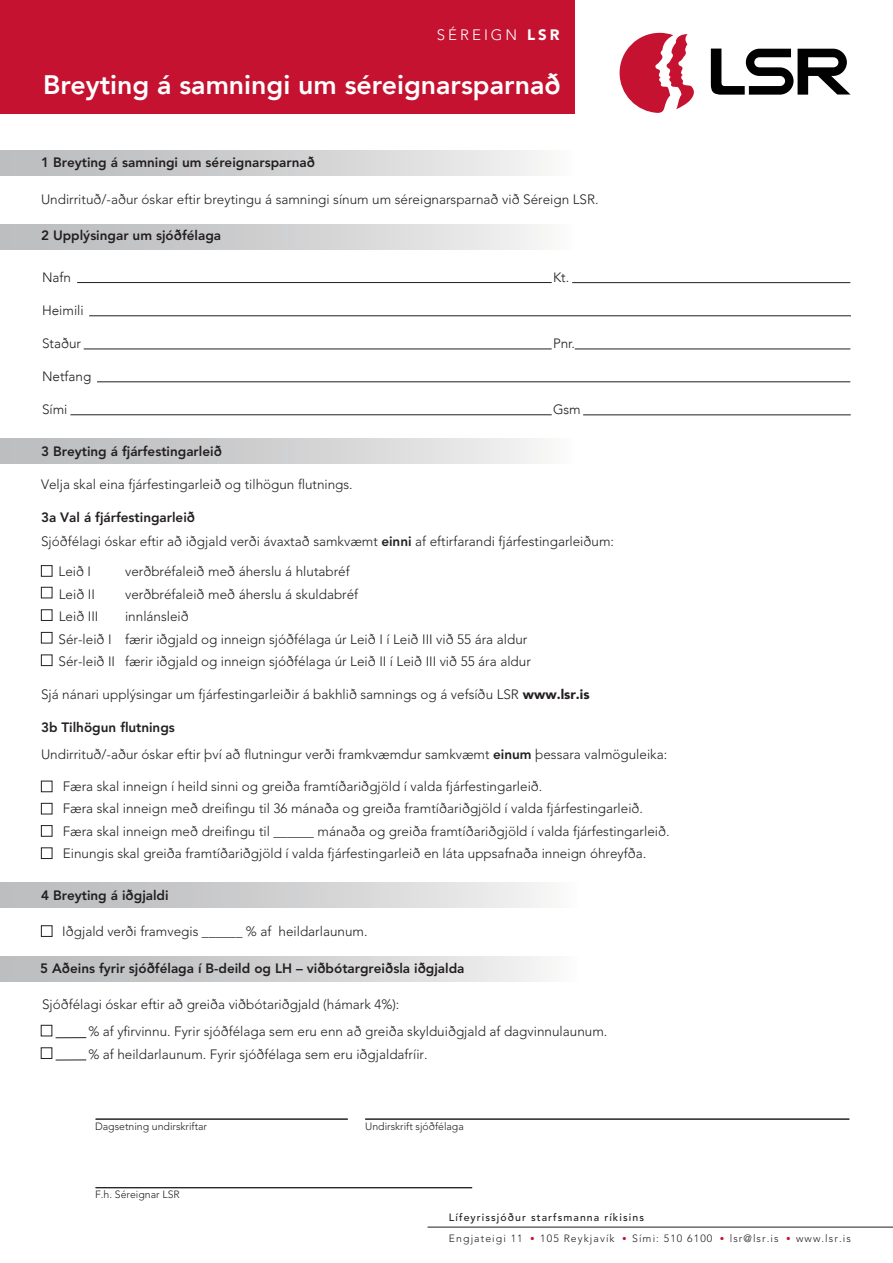
<style>
.page{position:relative;width:893px;height:1263px;background:#fff}
.page>*{position:absolute;margin:0;border:0;box-sizing:border-box;transform-origin:0 0}
.t1{font:300 33px "Avenir LT Std";color:#c41230}
.t2{font:800 26.7px "Avenir";color:#fff}
.t3{font:300 15px "Avenir LT Std";letter-spacing:.2em;color:#fff}
.t4{font:300 13.5px/22.5px "Avenir LT Std";color:#231f20}
.t5{font:800 13.5px "Avenir LT Std";color:#231f20}
.t6{font:300 13.5px "Avenir";color:#231f20}
.t7{font:300 10.5px "Avenir LT Std";color:#231f20}
.t8{font:300 10.5px "Avenir LT Std";letter-spacing:.1em;color:#231f20}
.t9{font:500 10.5px "Avenir LT Std";letter-spacing:.1em;color:#231f20}
.s1{font-weight:900}
.s2{font-weight:800}
</style>
<div class="page">
<div style="left:0;top:151px;width:574px;height:25px;background:linear-gradient(to right,#b5b6b8,#f3f3f3)"></div>
<div style="left:0;top:224px;width:574px;height:25px;background:linear-gradient(to right,#b5b6b8,#f3f3f3)"></div>
<div style="left:0;top:439px;width:574px;height:25px;background:linear-gradient(to right,#b5b6b8,#f3f3f3)"></div>
<div style="left:0;top:883px;width:579px;height:25px;background:linear-gradient(to right,#b5b6b8,#f4f3f3)"></div>
<div style="left:0;top:0;width:574px;height:113px;background:#c41230"></div>
<hr style="left:427px;top:1227px;width:465px;height:1px;background:#231f20">
<svg style="left:619px;top:33px;width:75px;height:80px"></svg>
<svg style="left:710px;top:49px;width:140px;height:46px"></svg>
<div style="left:41px;top:565px;width:11px;height:12px;border:1px solid #231f20"></div>
<div style="left:41px;top:587px;width:11px;height:11px;border:1px solid #231f20"></div>
<div style="left:41px;top:610px;width:11px;height:11px;border:1px solid #231f20"></div>
<div style="left:41px;top:632px;width:11px;height:11px;border:1px solid #231f20"></div>
<div style="left:41px;top:655px;width:11px;height:11px;border:1px solid #231f20"></div>
<hr style="left:365px;top:1119px;width:484px;height:1px;background:#231f20">
<hr style="left:96px;top:1119px;width:252px;height:1px;background:#231f20">
<hr style="left:96px;top:1187px;width:376px;height:1px;background:#231f20">
<div style="left:41px;top:781px;width:11px;height:11px;border:1px solid #231f20"></div>
<div style="left:41px;top:803px;width:11px;height:11px;border:1px solid #231f20"></div>
<div style="left:41px;top:825px;width:11px;height:11px;border:1px solid #231f20"></div>
<div style="left:41px;top:848px;width:11px;height:11px;border:1px solid #231f20"></div>
<div style="left:41px;top:926px;width:11px;height:11px;border:1px solid #231f20"></div>
<hr style="left:77px;top:282px;width:474px;height:1px;background:#231f20">
<hr style="left:89px;top:315px;width:761px;height:1px;background:#231f20">
<hr style="left:84px;top:349px;width:467px;height:1px;background:#231f20">
<hr style="left:574px;top:349px;width:276px;height:1px;background:#231f20">
<hr style="left:572px;top:282px;width:278px;height:1px;background:#231f20">
<hr style="left:97px;top:381px;width:753px;height:1px;background:#231f20">
<hr style="left:70px;top:414px;width:481px;height:1px;background:#231f20">
<hr style="left:583px;top:414px;width:267px;height:1px;background:#231f20">
<div style="left:0;top:956px;width:579px;height:25px;background:linear-gradient(to right,#b5b6b8,#f4f3f3)"></div>
<div style="left:41px;top:1025px;width:11px;height:11px;border:1px solid #231f20"></div>
<hr style="left:56px;top:1037px;width:30px;height:1px;background:#231f20">
<hr style="left:56px;top:1059px;width:30px;height:1px;background:#231f20">
<div style="left:41px;top:1048px;width:11px;height:11px;border:1px solid #231f20"></div>
<p class="t3" style="left:437px;top:26px;width:124px">SÉREIGN <span class="s1">LSR</span></p>
<h2 class="t2" style="left:43px;top:67px;width:519px">Breyting á samningi um séreignarsparnað</h2>
<p class="t5" style="left:41px;top:154px;width:275px">1 Breyting á samningi um séreignarsparnað</p>
<p class="t4" style="left:41px;top:189px;width:559px">Undirrituð/-aður óskar eftir breytingu á samningi sínum um séreignarsparnað við Séreign LSR.</p>
<p class="t5" style="left:41px;top:228px;width:181px">2 Upplýsingar um sjóðfélaga</p>
<p class="t6" style="left:42px;top:269px;width:31px">Nafn</p>
<p class="t6" style="left:553px;top:269px;width:18px">Kt.</p>
<p class="t6" style="left:42px;top:302px;width:43px">Heimili</p>
<p class="t6" style="left:42px;top:335px;width:41px">Staður</p>
<p class="t6" style="left:553px;top:335px;width:24px">Pnr.</p>
<p class="t6" style="left:42px;top:368px;width:51px">Netfang</p>
<p class="t6" style="left:42px;top:401px;width:27px">Sími</p>
<p class="t6" style="left:553px;top:401px;width:29px">Gsm</p>
<p class="t5" style="left:41px;top:444px;width:182px">3 Breyting á fjárfestingarleið</p>
<p class="t4" style="left:41px;top:474px;width:313px">Velja skal eina fjárfestingarleið og tilhögun flutnings.</p>
<p class="t4" style="left:41px;top:506px;width:574px;line-height:23.7px"><span class="s2">3a Val á fjárfestingarleið<br></span>Sjóðfélagi óskar eftir að iðgjald verði ávaxtað samkvæmt <span class="s2">einni</span> af eftirfarandi fjárfestingarleiðum:</p>
<p class="t4" style="left:59px;top:560px;width:34px">Leið I</p>
<p class="t4" style="left:125px;top:560px;width:226px">verðbréfaleið með áherslu á hlutabréf</p>
<p class="t4" style="left:59px;top:583px;width:38px">Leið II</p>
<p class="t4" style="left:125px;top:583px;width:235px">verðbréfaleið með áherslu á skuldabréf</p>
<p class="t4" style="left:59px;top:605px;width:41px">Leið III</p>
<p class="t4" style="left:59px;top:605px;width:473px;text-indent:66px">innlánsleið<br>Sér-leið I færir iðgjald og inneign sjóðfélaga úr Leið I í Leið III við 55 ára aldur<br>Sér-leið II færir iðgjald og inneign sjóðfélaga úr Leið II í Leið III við 55 ára aldur</p>
<p class="t4" style="left:41px;top:683px;width:550px">Sjá nánari upplýsingar um fjárfestingarleiðir á bakhlið samnings og á vefsíðu LSR <span class="s1">www.lsr.is</span></p>
<p class="t4" style="left:41px;top:714px;width:627px;line-height:27px"><span class="s2">3b Tilhögun flutnings<br></span>Undirrituð/-aður óskar eftir því að flutningur verði framkvæmdur samkvæmt <span class="s2">einum</span> þessara valmöguleika:</p>
<p class="t4" style="left:63px;top:775px;width:608px">Færa skal inneign í heild sinni og greiða framtíðariðgjöld í valda fjárfestingarleið.<br>Færa skal inneign með dreifingu til 36 mánaða og greiða framtíðariðgjöld í valda fjárfestingarleið.<br>Færa skal inneign með dreifingu til ______ mánaða og greiða framtíðariðgjöld í valda fjárfestingarleið.<br>Einungis skal greiða framtíðariðgjöld í valda fjárfestingarleið en láta uppsafnaða inneign óhreyfða.</p>
<p class="t5" style="left:41px;top:888px;width:129px">4 Breyting á iðgjaldi</p>
<p class="t4" style="left:62px;top:920px;width:307px">Iðgjald verði framvegis ______ % af heildarlaunum.</p>
<p class="t5" style="left:40px;top:961px;width:426px">5 Aðeins fyrir sjóðfélaga í B-deild og LH – viðbótargreiðsla iðgjalda</p>
<p class="t4" style="left:88px;top:991px;width:520px;line-height:27px;text-indent:-46px">Sjóðfélagi óskar eftir að greiða viðbótariðgjald (hámark 4%):<br>% af yfirvinnu. Fyrir sjóðfélaga sem eru enn að greiða skylduiðgjald af dagvinnulaunum.</p>
<p class="t4" style="left:88px;top:1043px;width:341px">% af heildarlaunum. Fyrir sjóðfélaga sem eru iðgjaldafríir.</p>
<p class="t7" style="left:95px;top:1120px;width:113px">Dagsetning undirskriftar</p>
<p class="t7" style="left:365px;top:1120px;width:100px">Undirskrift sjóðfélaga</p>
<p class="t7" style="left:95px;top:1188px;width:86px">F.h. Séreignar LSR</p>
<p class="t9" style="left:449px;top:1211px;width:196px">Lífeyrissjóður starfsmanna ríkisins</p>
<p class="t8" style="left:449px;top:1232px;width:75px">Engjateigi 11</p>
<h1 class="t1" style="left:528px;top:1219px;width:10px">·</h1>
<p class="t8" style="left:540px;top:1232px;width:76px">105 Reykjavík</p>
<h1 class="t1" style="left:620px;top:1219px;width:10px">·</h1>
<p class="t8" style="left:632px;top:1232px;width:82px">Sími: 510 6100</p>
<h1 class="t1" style="left:717px;top:1219px;width:10px">·</h1>
<p class="t7" style="left:729px;top:1232px;width:50px">lsr@lsr.is</p>
<h1 class="t1" style="left:784px;top:1219px;width:10px">·</h1>
<p class="t7" style="left:796px;top:1232px;width:56px">www.lsr.is</p>
</div>
